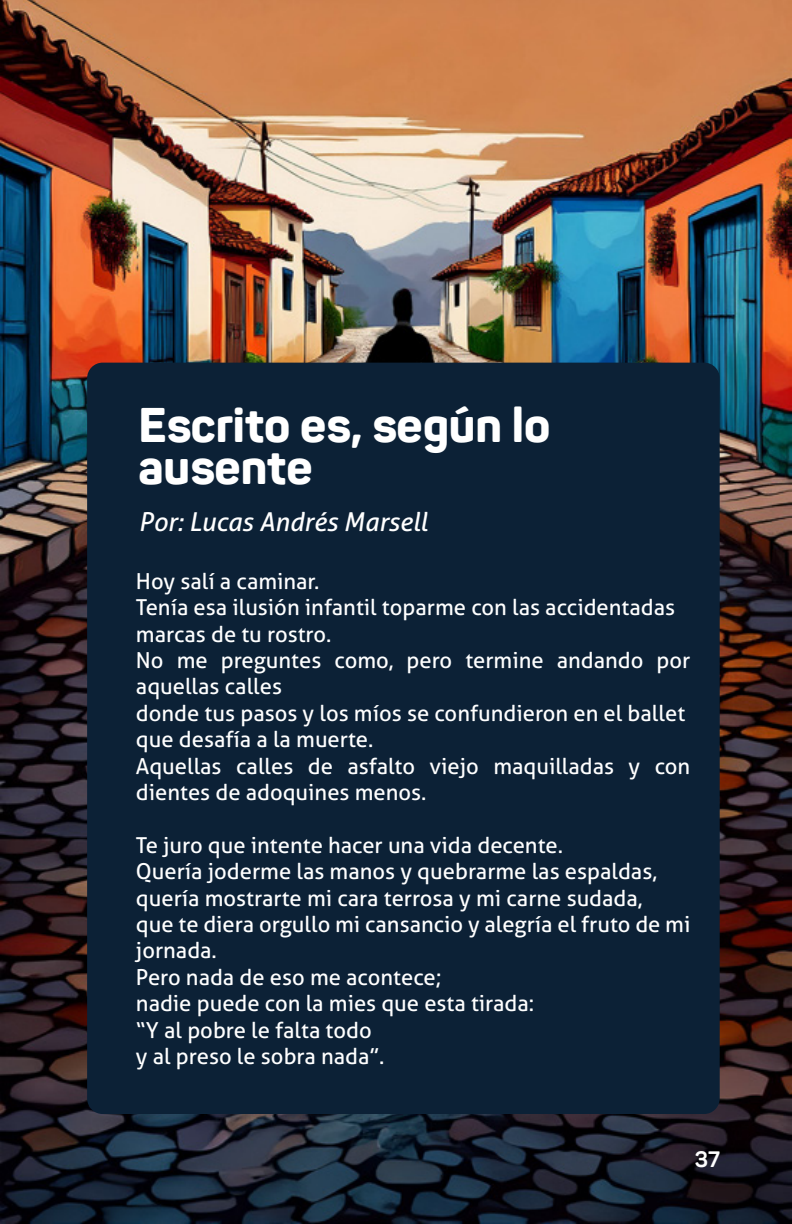
<style>
.page{position:relative;width:792px;height:1224px;background:#fff}
.page>*{position:absolute;margin:0;border:0;box-sizing:border-box;transform-origin:0 0}
.t1{font:800 48px/42px "Panton";color:#fff}
.t2{font:italic 26px "Aller";color:#fff}
.t3{font:22px/26.4px "Aller";color:#fff}
.t4{font:700 22px "Panton";color:#fff}
</style>
<div class="page">
<img style="left:0;top:0;width:792px;height:1224px">
<div style="left:87px;top:363px;width:633px;height:751px;background:#0c2136;border-radius:16px"></div>
<img style="left:0;top:0;width:1px;height:446px">
<svg style="left:0;top:284px;width:1px;height:261px"></svg>
<h1 class="t1" style="left:138px;top:404px;width:413px">Escrito es, según lo ausente</h1>
<p class="t2" style="left:138px;top:506px;width:291px">Por: Lucas Andrés Marsell</p>
<p class="t3" style="left:136px;top:568px;width:556px">Hoy salí a caminar.<br>Tenía esa ilusión infantil toparme con las accidentadas marcas de tu rostro.<br>No me preguntes como, pero termine andando por aquellas calles<br>donde tus pasos y los míos se confundieron en el ballet que desafía a la muerte.<br>Aquellas calles de asfalto viejo maquilladas y con dientes de adoquines menos.</p>
<p class="t3" style="left:136px;top:832px;width:556px">Te juro que intente hacer una vida decente.<br>Quería joderme las manos y quebrarme las espaldas, quería mostrarte mi cara terrosa y mi carne sudada,<br>que te diera orgullo mi cansancio y alegría el fruto de mi jornada.<br>Pero nada de eso me acontece;<br>nadie puede con la mies que esta tirada:<br>“Y al pobre le falta todo<br>y al preso le sobra nada”.</p>
<p class="t4" style="left:695px;top:1145px;width:27px">37</p>
</div>
